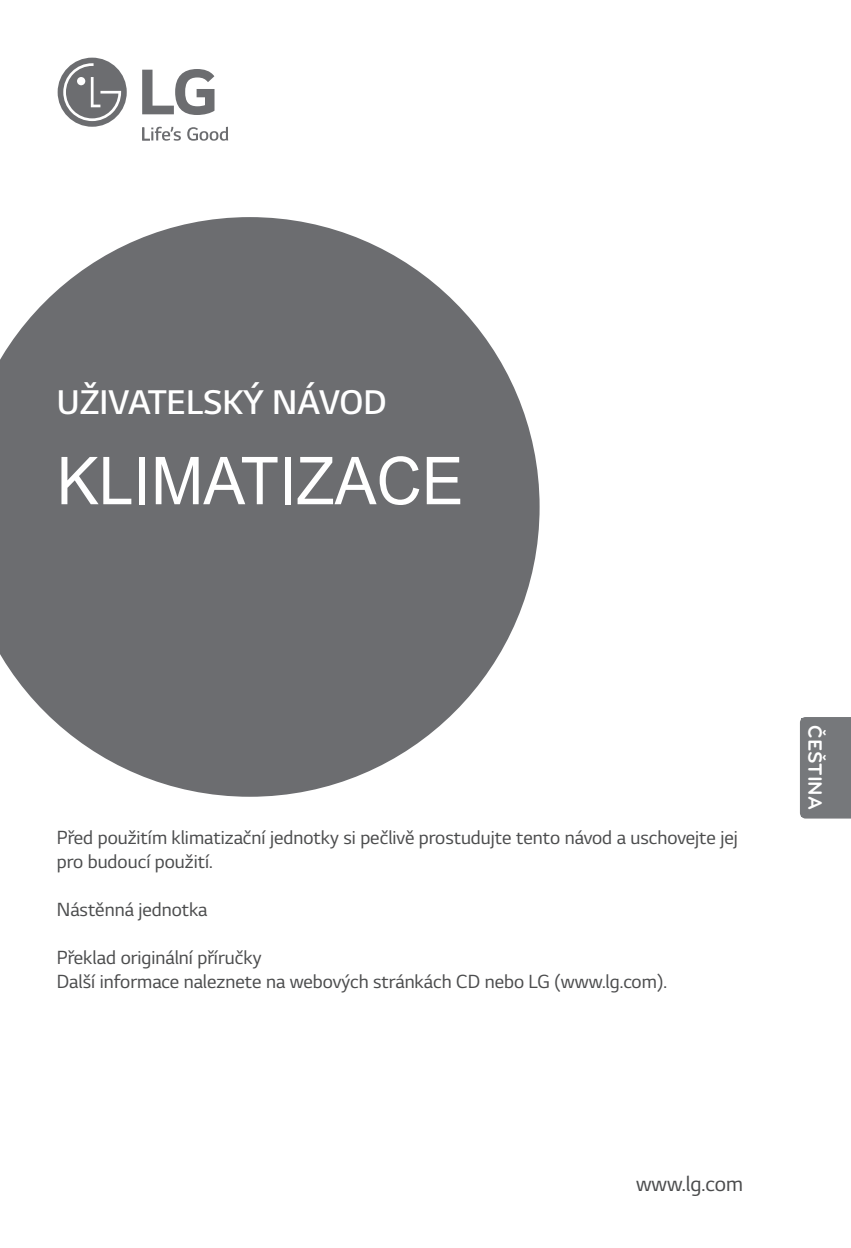
<style>
.page{position:relative;width:851px;height:1248px;background:#fff}
.page>*{position:absolute;margin:0;border:0;box-sizing:border-box;transform-origin:0 0}
.t1{font:66px "Arial";color:#fff;scale:.95 1}
.t2{font:300 36px "LG Smart";color:#fff}
.t3{font:22.2px "LG Smart";color:#4b4c4d}
.t4{font:20px/24px "LG Smart";color:#4b4c4d}
.t5{font:700 20px "Bryant LG";color:#fff}
</style>
<div class="page">
<svg style="left:0;top:217px;width:539px;height:579px;fill:#6c6d70"></svg>
<svg style="left:58px;top:58px;width:69px;height:69px"></svg>
<svg style="left:142px;top:127px;width:39px;height:14px"></svg>
<svg style="left:187px;top:127px;width:41px;height:14px"></svg>
<svg style="left:142px;top:69px;width:72px;height:46px"></svg>
<div style="left:800px;top:717px;width:50px;height:101px;background:#76787b"></div>
<div style="left:801px;top:718px;width:27px;height:98px;background:#76787b"></div>
<p class="t2" style="left:57px;top:380px;width:331px">UŽIVATELSKÝ NÁVOD</p>
<p class="t1" style="left:57px;top:443px;width:429px">KLIMATIZACE</p>
<p class="t4" style="left:57px;top:827px;width:682px">Před použitím klimatizační jednotky si pečlivě prostudujte tento návod a uschovejte jej pro budoucí použití.</p>
<p class="t4" style="left:57px;top:899px;width:152px">Nástěnná jednotka</p>
<p class="t4" style="left:57px;top:947px;width:611px">Překlad originální příručky<br>Další informace naleznete na webových stránkách CD nebo LG (www.lg.com).</p>
<p class="t5" style="left:826px;top:725px;width:86px;rotate:90deg">ČEŠTINA</p>
<p class="t3" style="left:636px;top:1175px;width:108px">www.lg.com</p>
</div>
